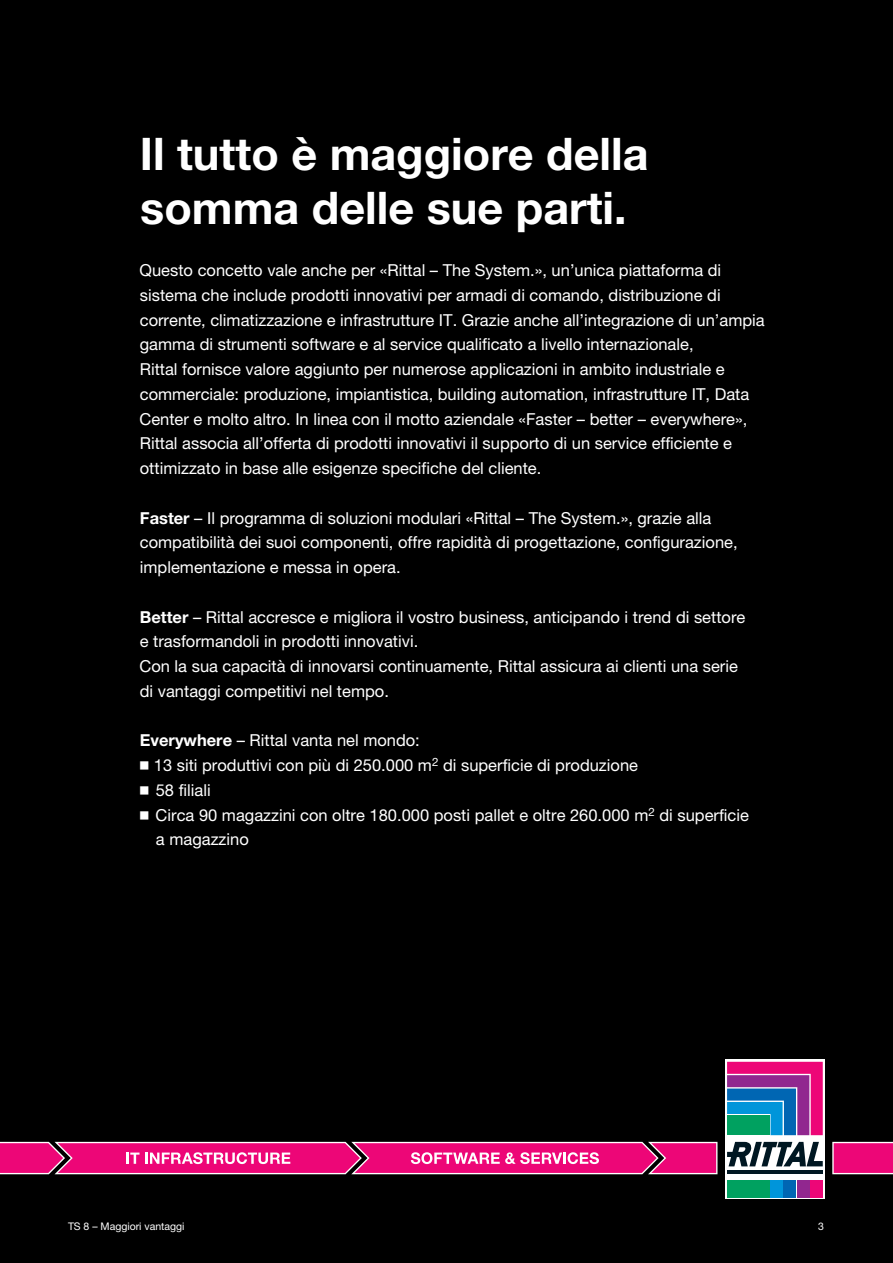
<style>
.page{position:relative;width:893px;height:1263px;background:#000}
.page>*{position:absolute;margin:0;border:0;box-sizing:border-box;transform-origin:0 0}
.t1{font:700 45px/54px "Neue Helvetica For Rittal";color:#fff}
.t2{font:16.5px/24.8px "Neue Helvetica For Rittal";color:#fff}
.t3{font:10.5px "Neue Helvetica For Rittal";color:#fff}
.s1{font-weight:700}
.s2{font-weight:300}
</style>
<div class="page">
<svg style="left:725px;top:1060px;width:100px;height:139px"></svg>
<hr style="left:727px;top:1171px;width:96px;height:3px;background:#001722">
<svg style="left:727px;top:1142px;width:96px;height:24px"></svg>
<div style="left:727px;top:1180px;width:42px;height:17px;background:#00a160"></div>
<div style="left:770px;top:1180px;width:12px;height:17px;background:#0095da"></div>
<div style="left:784px;top:1180px;width:12px;height:17px;background:#0066b3"></div>
<div style="left:797px;top:1180px;width:12px;height:17px;background:#91278f"></div>
<svg style="left:727px;top:1062px;width:96px;height:73px;background:#73579b"></svg>
<div style="left:811px;top:1180px;width:12px;height:17px;background:#ed0677"></div>
<svg style="left:832px;top:1142px;width:61px;height:32px;background:#ed1c82"></svg>
<svg style="left:0;top:1142px;width:717px;height:32px;background:#ea2f8a"></svg>
<h1 class="t1" style="left:140px;top:133px;width:510px">Il tutto è maggiore della somma delle sue parti.</h1>
<p class="t2" style="left:139px;top:260px;width:627px">Questo concetto vale anche per «Rittal – The System.», un’unica piattaforma di sistema che include prodotti innovativi per armadi di comando, distribuzione di corrente, climatizzazione e infrastrutture IT. Grazie anche all’integrazione di un’ampia gamma di strumenti software e al service qualificato a livello internazionale,<br>Rittal fornisce valore aggiunto per numerose applicazioni in ambito industriale e commerciale: produzione, impiantistica, building automation, infrastrutture IT, Data Center e molto altro. In linea con il motto aziendale «Faster – better – everywhere», Rittal associa all’offerta di prodotti innovativi il supporto di un service efficiente e ottimizzato in base alle esigenze specifiche del cliente.</p>
<p class="t2" style="left:140px;top:507px;width:599px"><span class="s1">Faster</span> – Il programma di soluzioni modulari «Rittal – The System.», grazie alla compatibilità dei suoi componenti, offre rapidità di progettazione, configurazione, implementazione e messa in opera.</p>
<p class="t2" style="left:139px;top:606px;width:607px"><span class="s1">Better</span> – Rittal accresce e migliora il vostro business, anticipando i trend di settore e trasformandoli in prodotti innovativi.<br>Con la sua capacità di innovarsi continuamente, Rittal assicura ai clienti una serie di vantaggi competitivi nel tempo.</p>
<p class="t2" style="left:140px;top:730px;width:281px"><span class="s1">Everywhere</span> – Rittal vanta nel mondo:</p>
<p class="t2" style="left:140px;top:755px;width:500px"><span class="s2">◾</span> 13 siti produttivi con più di 250.000 m<sup>2</sup> di superficie di produzione</p>
<p class="t2" style="left:140px;top:780px;width:72px"><span class="s2">◾</span> 58 filiali</p>
<p class="t2" style="left:140px;top:804px;width:610px"><span class="s2">◾</span> Circa 90 magazzini con oltre 180.000 posti pallet e oltre 260.000 m<sup>2</sup> di superficie</p>
<p class="t2" style="left:156px;top:829px;width:94px">a magazzino</p>
<p class="t3" style="left:68px;top:1222px;width:118px">TS 8 – Maggiori vantaggi</p>
<p class="t3" style="left:818px;top:1222px;width:7px">3</p>
</div>
